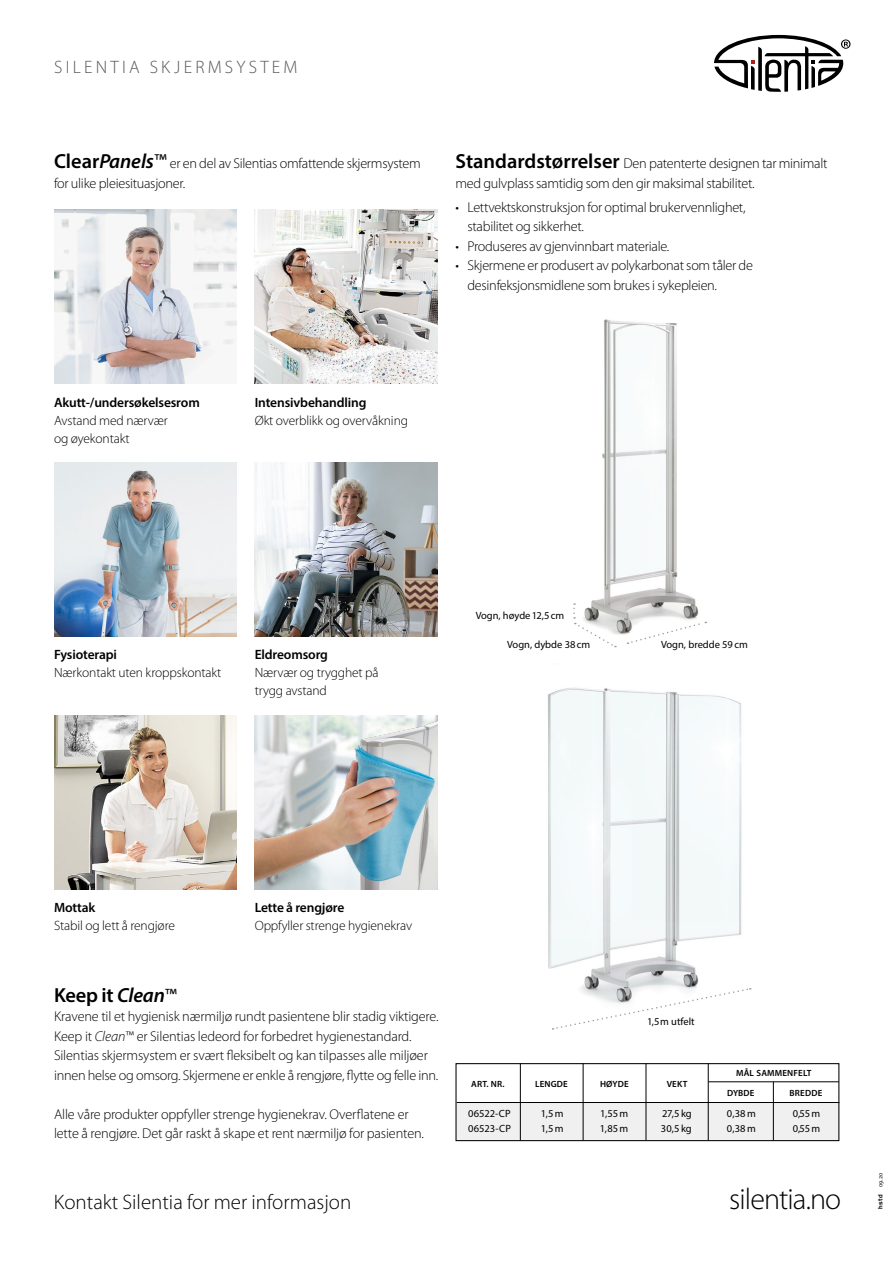
<style>
.page{position:relative;width:893px;height:1263px;background:#fff}
.page>*{position:absolute;margin:0;border:0;box-sizing:border-box;transform-origin:0 0}
.t1{font:300 30px "Myriad Pro";letter-spacing:-.03em;color:#000}
.t2{font:300 21px "Myriad Pro";color:#000}
.t3{font:600 20.4px "Myriad Pro";letter-spacing:-.01em;color:#000}
.t4{font:300 18px "Myriad Pro";letter-spacing:.18em;color:#565655}
.t5{font:300 14.25px/19.5px "Myriad Pro";letter-spacing:-.02em;color:#000}
.t6{font:300 13.5px/18px "Myriad Pro";letter-spacing:-.01em;color:#000}
.t7{font:600 13.5px "Myriad Pro";letter-spacing:-.01em;color:#000}
.t8{font:10.5px "Myriad Pro";color:#000}
.t9{font:600 9px "Myriad Pro";letter-spacing:.02em;color:#000}
.t10{font:6px "Meta Plus Normal";color:#000}
.s1{font-weight:600;font-size:20.4px}
.s2{font-weight:600;font-style:italic;font-size:20.4px}
.s3{font-weight:400;font-size:20.4px}
.s4{font-style:italic}
.s5{font-weight:400;font-size:19.5px}
.s6{font-family:"Handel Gothic BT"}
</style>
<div class="page">
<img style="left:54px;top:210px;width:183px;height:173px">
<img style="left:255px;top:462px;width:182px;height:174px">
<img style="left:255px;top:210px;width:183px;height:173px">
<img style="left:54px;top:462px;width:183px;height:174px">
<img style="left:54px;top:716px;width:183px;height:173px">
<img style="left:255px;top:716px;width:182px;height:173px">
<img style="left:591px;top:319px;width:116px;height:316px">
<svg style="left:627px;top:621px;width:79px;height:23px"></svg>
<svg style="left:573px;top:603px;width:43px;height:44px"></svg>
<img style="left:548px;top:688px;width:204px;height:302px">
<svg style="left:553px;top:987px;width:198px;height:43px"></svg>
<svg style="left:714px;top:35px;width:136px;height:57px"></svg>
<div style="left:456px;top:1102px;width:383px;height:38px;background:#f0f0f0"></div>
<div style="left:455px;top:1063px;width:384px;height:78px;border:1px solid #000"></div>
<hr style="left:773px;top:1082px;width:1px;height:58px;background:#000">
<hr style="left:457px;top:1102px;width:382px;height:1px;background:#000">
<hr style="left:708px;top:1081px;width:131px;height:1px;background:#000">
<hr style="left:646px;top:1063px;width:1px;height:77px;background:#000">
<hr style="left:520px;top:1063px;width:1px;height:77px;background:#000">
<hr style="left:583px;top:1063px;width:1px;height:77px;background:#000">
<hr style="left:708px;top:1063px;width:1px;height:77px;background:#000">
<p class="t4" style="left:54px;top:56px;width:245px">SILENTIA SKJERMSYSTEM</p>
<p class="t5" style="left:54px;top:154px;width:368px"><span class="s1">Clear</span><span class="s2">Panels</span><span class="s3">™</span> er en del av Silentias omfattende skjermsystem for ulike pleiesituasjoner.</p>
<p class="t5" style="left:455px;top:154px;width:374px"><span class="s1">Standardstørrelser</span> Den patenterte designen tar minimalt med gulvplass samtidig som den gir maksimal stabilitet.</p>
<p class="t5" style="left:467px;top:197px;width:280px;text-indent:-12px">• Lettvektskonstruksjon for optimal brukervennlighet, stabilitet og sikkerhet.</p>
<p class="t5" style="left:455px;top:236px;width:215px">• Produseres av gjenvinnbart materiale.</p>
<p class="t5" style="left:467px;top:256px;width:287px;text-indent:-12px">• Skjermene er produsert av polykarbonat som tåler de desinfeksjonsmidlene som brukes i sykepleien.</p>
<p class="t7" style="left:54px;top:394px;width:147px">Akutt-/undersøkelsesrom</p>
<p class="t6" style="left:54px;top:411px;width:115px">Avstand med nærvær og øyekontakt</p>
<p class="t7" style="left:255px;top:394px;width:113px">Intensivbehandling</p>
<p class="t6" style="left:255px;top:411px;width:155px">Økt overblikk og overvåkning</p>
<p class="t7" style="left:54px;top:646px;width:65px">Fysioterapi</p>
<p class="t6" style="left:54px;top:663px;width:169px">Nærkontakt uten kroppskontakt</p>
<p class="t7" style="left:255px;top:646px;width:75px">Eldreomsorg</p>
<p class="t6" style="left:255px;top:663px;width:125px">Nærvær og trygghet på trygg avstand</p>
<p class="t8" style="left:476px;top:609px;width:90px">Vogn, høyde 12,5cm</p>
<p class="t8" style="left:507px;top:638px;width:85px">Vogn, dybde 38cm</p>
<p class="t8" style="left:661px;top:638px;width:88px">Vogn, bredde 59cm</p>
<p class="t7" style="left:54px;top:899px;width:43px">Mottak</p>
<p class="t6" style="left:54px;top:917px;width:122px">Stabil og lett å rengjøre</p>
<p class="t7" style="left:255px;top:899px;width:91px">Lette å rengjøre</p>
<p class="t6" style="left:255px;top:917px;width:159px">Oppfyller strenge hygienekrav</p>
<h3 class="t3" style="left:54px;top:982px;width:124px">Keep it <span class="s4">Clean</span><span class="s5">™</span></h3>
<p class="t5" style="left:54px;top:1006px;width:386px">Kravene til et hygienisk nærmiljø rundt pasientene blir stadig viktigere.<br>Keep it <span class="s4">Clean</span>™ er Silentias ledeord for forbedret hygienestandard.<br>Silentias skjermsystem er svært fleksibelt og kan tilpasses alle miljøer innen helse og omsorg. Skjermene er enkle å rengjøre, flytte og felle inn.</p>
<p class="t5" style="left:54px;top:1104px;width:372px">Alle våre produkter oppfyller strenge hygienekrav. Overflatene er lette å rengjøre. Det går raskt å skape et rent nærmiljø for pasienten.</p>
<h2 class="t2" style="left:54px;top:1189px;width:299px">Kontakt Silentia for mer informasjon</h2>
<p class="t9" style="left:471px;top:1078px;width:35px">ART. NR.</p>
<p class="t8" style="left:647px;top:1015px;width:49px">1,5m utfelt</p>
<p class="t9" style="left:535px;top:1078px;width:34px">LENGDE</p>
<p class="t9" style="left:600px;top:1078px;width:30px">HØYDE</p>
<p class="t9" style="left:667px;top:1078px;width:22px">VEKT</p>
<p class="t9" style="left:736px;top:1067px;width:77px">MÅL SAMMENFELT</p>
<p class="t9" style="left:727px;top:1087px;width:29px">DYBDE</p>
<p class="t9" style="left:790px;top:1087px;width:34px">BREDDE</p>
<p class="t8" style="left:468px;top:1107px;width:44px">06522-CP</p>
<p class="t8" style="left:541px;top:1107px;width:24px">1,5m</p>
<p class="t8" style="left:600px;top:1107px;width:30px">1,55m</p>
<p class="t8" style="left:662px;top:1107px;width:31px">27,5kg</p>
<p class="t8" style="left:727px;top:1107px;width:30px">0,38m</p>
<p class="t8" style="left:793px;top:1107px;width:29px">0,55m</p>
<p class="t8" style="left:468px;top:1122px;width:44px">06523-CP</p>
<p class="t8" style="left:541px;top:1122px;width:24px">1,5m</p>
<p class="t8" style="left:600px;top:1122px;width:30px">1,85m</p>
<p class="t8" style="left:661px;top:1122px;width:32px">30,5kg</p>
<p class="t8" style="left:727px;top:1122px;width:30px">0,38m</p>
<p class="t8" style="left:793px;top:1122px;width:29px">0,55m</p>
<h1 class="t1" style="left:729px;top:1181px;width:113px">silentia.no</h1>
<p class="t10" style="left:877px;top:1209px;width:38px;rotate:-90deg"><span class="s6">hstd</span> 09.20</p>
</div>
